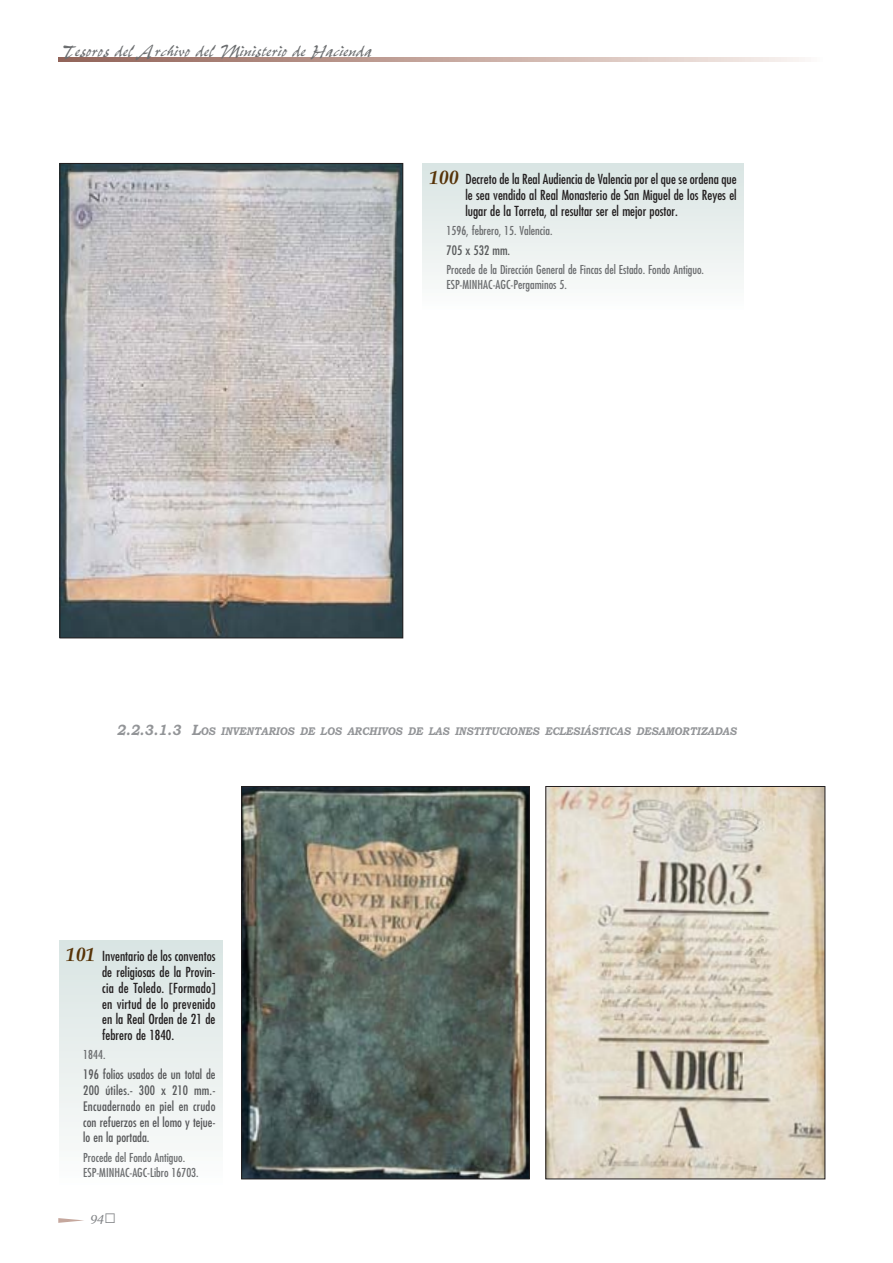
<style>
.page{position:relative;width:893px;height:1263px;background:#fff}
.page>*{position:absolute;margin:0;border:0;box-sizing:border-box;transform-origin:0 0}
.t1{font:italic 19.65px "Pepita";color:#6c6e70;scale:.92 1}
.t2{font:condensed 13.5px/15.8px "Futura";color:#231f20;text-align:justify}
.t3{font:condensed 12.75px/15.8px "Futura";color:#58595b;text-align:justify}
.t4{font:italic 12.75px "Georgia";color:#808285;scale:.95 1}
.t5{font:condensed 12px/15px "Futura";color:#6c6e70}
.t6{font:italic 700 11.25px "Bookman Old Style";color:#939598;scale:.9 1}
.s1{font-family:"Book Antiqua";font-weight:700;font-style:italic;font-stretch:normal;font-size:19.5px;color:#573408}
.s2{font-size:15px}
</style>
<div class="page">
<div style="left:423px;top:163px;width:320px;height:147px;background:linear-gradient(to bottom,#d9e4e3,#fcfcfc)"></div>
<div style="left:60px;top:941px;width:162px;height:246px;background:linear-gradient(to bottom,#d9e4e2,#fcfdfc)"></div>
<svg style="left:58px;top:58px;width:747px;height:3px;background:#c4a79f"></svg>
<img style="left:62px;top:165px;width:339px;height:471px">
<img style="left:243px;top:788px;width:284px;height:389px">
<div style="left:241px;top:786px;width:288px;height:393px;border:1px solid #231f20"></div>
<img style="left:547px;top:788px;width:276px;height:389px">
<svg style="left:58px;top:1218px;width:26px;height:5px"></svg>
<h1 class="t1" style="left:61px;top:38px;width:343px">Tesoros del A rchivo del Ministerio de Hacienda</h1>
<p class="t2" style="left:465px;top:172px;width:273px;text-indent:-36px"><span class="s1">100</span> Decreto de la Real Audiencia de Valencia por el que se ordena que le sea vendido al Real Monasterio de San Miguel de los Reyes el lugar de la Torreta, al resultar ser el mejor postor.</p>
<p class="t5" style="left:446px;top:224px;width:107px">1596, febrero, 15. Valencia.</p>
<p class="t3" style="left:446px;top:243px;width:65px">705 x 532 mm.</p>
<p class="t5" style="left:446px;top:263px;width:259px">Procede de la Dirección General de Fincas del Estado. Fondo Antiguo.<br>ESP-MINHAC-AGC-Pergaminos 5.</p>
<p class="t6" style="left:117px;top:728px;width:690px"><span class="s2">2.2.3.1.3 L</span>OS INVENTARIOS DE LOS ARCHIVOS DE LAS INSTITUCIONES ECLESIÁSTICAS DESAMORTIZADAS</p>
<p class="t2" style="left:102px;top:950px;width:115px;text-indent:-36px"><span class="s1">101</span> Inventario de los conventos de religiosas de la Provin&shy;cia de Toledo. [Formado] en virtud de lo prevenido en la Real Orden de 21 de febrero de 1840.</p>
<p class="t5" style="left:83px;top:1048px;width:24px">1844.</p>
<p class="t3" style="left:83px;top:1068px;width:134px">196 folios usados de un total de 200 útiles.- 300 x 210 mm.- Encuadernado en piel en crudo con refuerzos en el lomo y tejue&shy;lo en la portada.</p>
<p class="t5" style="left:83px;top:1151px;width:117px">Procede del Fondo Antiguo.<br>ESP-MINHAC-AGC-Libro 16703.</p>
<p class="t4" style="left:90px;top:1214px;width:16px">94</p>
</div>
